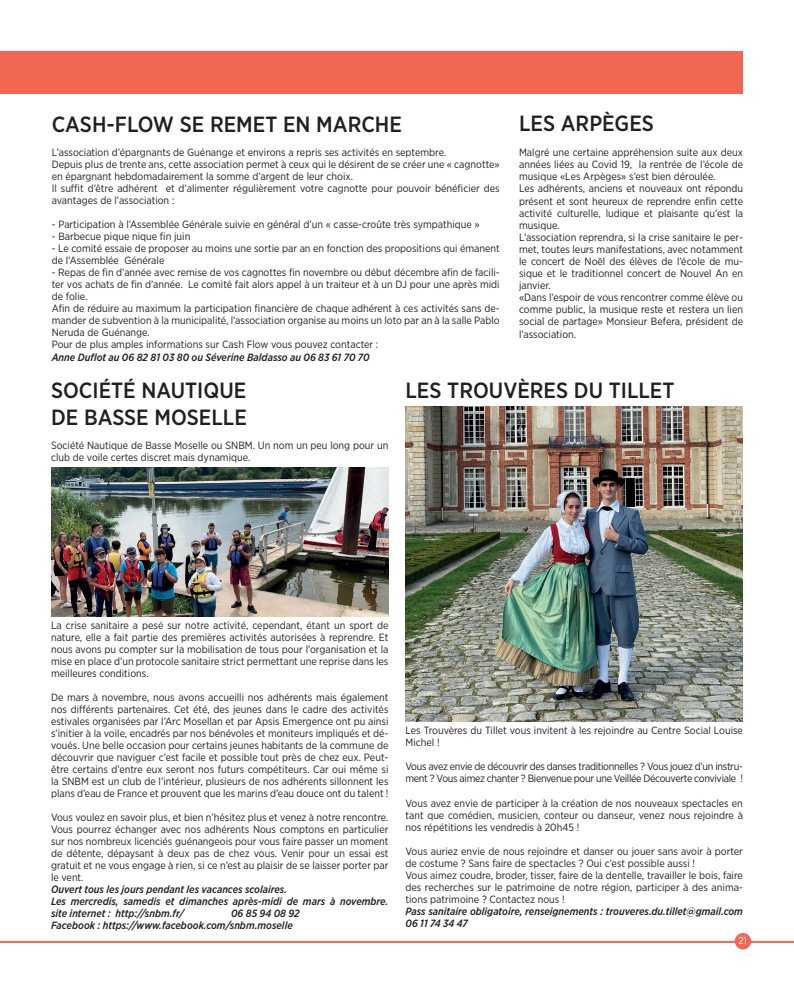
<style>
.page{position:relative;width:794px;height:993px;background:#fff}
.page>*{position:absolute;margin:0;border:0;box-sizing:border-box;transform-origin:0 0}
.t1{font:500 22px/26.4px "Gotham Narrow";color:#231f20}
.t2{font:10.5px/12px "Gotham Narrow";color:#231f20}
.t3{font:italic 500 10.5px/12px "Gotham Narrow";color:#231f20}
.t4{font:10.5px/12px "Gotham Narrow";letter-spacing:-.03em;color:#231f20}
.t5{font:10px "Gotham Narrow";color:#fff}
</style>
<div class="page">
<div style="left:0;top:51px;width:743px;height:42px;background:#f26753"></div>
<img style="left:51px;top:467px;width:337px;height:149px">
<img style="left:405px;top:406px;width:338px;height:315px">
<hr style="left:0;top:940px;width:794px;height:2px;background:#f26753">
<div style="left:734px;top:932px;width:17px;height:17px;background:#f26753;border-radius:50%"></div>
<h1 class="t1" style="left:519px;top:110px;width:136px">LES ARPÈGES</h1>
<p class="t2" style="left:519px;top:146px;width:225px">Malgré une certaine appréhension suite aux deux années liées au Covid 19, la rentrée de l’école de musique «Les Arpèges» s’est bien déroulée.<br>Les adhérents, anciens et nouveaux ont répondu présent et sont heureux de reprendre enfin cette activité culturelle, ludique et plaisante qu’est la musique.<br>L’association reprendra, si la crise sanitaire le per&shy;met, toutes leurs manifestations, avec notamment le concert de Noël des élèves de l’école de mu&shy;sique et le traditionnel concert de Nouvel An en janvier.<br>«Dans l’espoir de vous rencontrer comme élève ou comme public, la musique reste et restera un lien social de partage» Monsieur Befera, président de</p>
<p class="t2" style="left:519px;top:328px;width:59px">l’association.</p>
<h1 class="t1" style="left:52px;top:110px;width:352px">CASH-FLOW SE REMET EN MARCHE</h1>
<p class="t2" style="left:52px;top:146px;width:449px">L’association d’épargnants de Guénange et environs a repris ses activités en septembre.<br>Depuis plus de trente ans, cette association permet à ceux qui le désirent de se créer une « cagnotte» en épargnant hebdomadairement la somme d’argent de leur choix.<br>Il suffit d’être adhérent et d’alimenter régulièrement votre cagnotte pour pouvoir bénéficier des avantages de l’association :</p>
<p class="t2" style="left:52px;top:218px;width:429px">- Participation à l’Assemblée Générale suivie en général d’un « casse-croûte très sympathique »</p>
<p class="t2" style="left:52px;top:230px;width:140px">- Barbecue pique nique fin juin</p>
<p class="t2" style="left:52px;top:242px;width:449px">- Le comité essaie de proposer au moins une sortie par an en fonction des propositions qui émanent de l’Assemblée Générale</p>
<p class="t2" style="left:52px;top:266px;width:449px">- Repas de fin d’année avec remise de vos cagnottes fin novembre ou début décembre afin de facili&shy;ter vos achats de fin d’année. Le comité fait alors appel à un traiteur et à un DJ pour une après midi de folie.<br>Afin de réduire au maximum la participation financière de chaque adhérent à ces activités sans de&shy;mander de subvention à la municipalité, l’association organise au moins un loto par an à la salle Pablo Neruda de Guénange.<br>Pour de plus amples informations sur Cash Flow vous pouvez contacter :</p>
<p class="t3" style="left:52px;top:351px;width:319px">Anne Duflot au 06 82 81 03 80 ou Séverine Baldasso au 06 83 61 70 70</p>
<h1 class="t1" style="left:51px;top:377px;width:197px">SOCIÉTÉ NAUTIQUE<br>DE BASSE MOSELLE</h1>
<p class="t2" style="left:51px;top:438px;width:339px">Société Nautique de Basse Moselle ou SNBM. Un nom un peu long pour un club de voile certes discret mais dynamique.</p>
<h1 class="t1" style="left:405px;top:377px;width:270px">LES TROUVÈRES DU TILLET</h1>
<p class="t2" style="left:51px;top:618px;width:339px;text-align:justify">La crise sanitaire a pesé sur notre activité, cependant, étant un sport de nature, elle a fait partie des premières activités autorisées à reprendre. Et nous avons pu compter sur la mobilisation de tous pour l’organisation et la mise en place d’un protocole sanitaire strict permettant une reprise dans les meilleures conditions.</p>
<p class="t2" style="left:51px;top:690px;width:339px;text-align:justify">De mars à novembre, nous avons accueilli nos adhérents mais également nos différents partenaires. Cet été, des jeunes dans le cadre des activités estivales organisées par l’Arc Mosellan et par Apsis Emergence ont pu ainsi s’initier à la voile, encadrés par nos bénévoles et moniteurs impliqués et dé&shy;voués. Une belle occasion pour certains jeunes habitants de la commune de découvrir que naviguer c’est facile et possible tout près de chez eux. Peut&shy;être certains d’entre eux seront nos futurs compétiteurs. Car oui même si la SNBM est un club de l’intérieur, plusieurs de nos adhérents sillonnent les plans d’eau de France et prouvent que les marins d’eau douce ont du talent !</p>
<p class="t2" style="left:51px;top:810px;width:339px;text-align:justify">Vous voulez en savoir plus, et bien n’hésitez plus et venez à notre rencontre.<br>Vous pourrez échanger avec nos adhérents Nous comptons en particulier sur nos nombreux licenciés guénangeois pour vous faire passer un moment de détente, dépaysant à deux pas de chez vous. Venir pour un essai est gratuit et ne vous engage à rien, si ce n’est au plaisir de se laisser porter par le vent.</p>
<p class="t3" style="left:51px;top:882px;width:339px">Ouvert tous les jours pendant les vacances scolaires.<br>Les mercredis, samedis et dimanches après-midi de mars à novembre. site internet : http://snbm.fr/</p>
<p class="t3" style="left:51px;top:906px;width:250px;text-indent:180px">06 85 94 08 92<br>Facebook : https://www.facebook.com/snbm.moselle</p>
<p class="t2" style="left:405px;top:724px;width:339px">Les Trouvères du Tillet vous invitent à les rejoindre au Centre Social Louise<br>Michel !</p>
<p class="t4" style="left:405px;top:760px;width:339px">Vous avez envie de découvrir des danses traditionnelles ? Vous jouez d’un instru&shy;ment ? Vous aimez chanter ? Bienvenue pour une Veillée Découverte conviviale !</p>
<p class="t2" style="left:405px;top:796px;width:339px;text-align:justify">Vous avez envie de participer à la création de nos nouveaux spectacles en tant que comédien, musicien, conteur ou danseur, venez nous rejoindre à nos répétitions les vendredis à 20h45 !</p>
<p class="t2" style="left:405px;top:844px;width:339px">Vous auriez envie de nous rejoindre et danser ou jouer sans avoir à porter de costume ? Sans faire de spectacles ? Oui c’est possible aussi !<br>Vous aimez coudre, broder, tisser, faire de la dentelle, travailler le bois, faire des recherches sur le patrimoine de notre région, participer à des anima&shy;tions patrimoine ? Contactez nous !</p>
<p class="t3" style="left:405px;top:904px;width:339px">Pass sanitaire obligatoire, renseignements : trouveres.du.tillet@gmail.com<br>06 11 74 34 47</p>
<p class="t5" style="left:738px;top:934px;width:10px">21</p>
</div>
